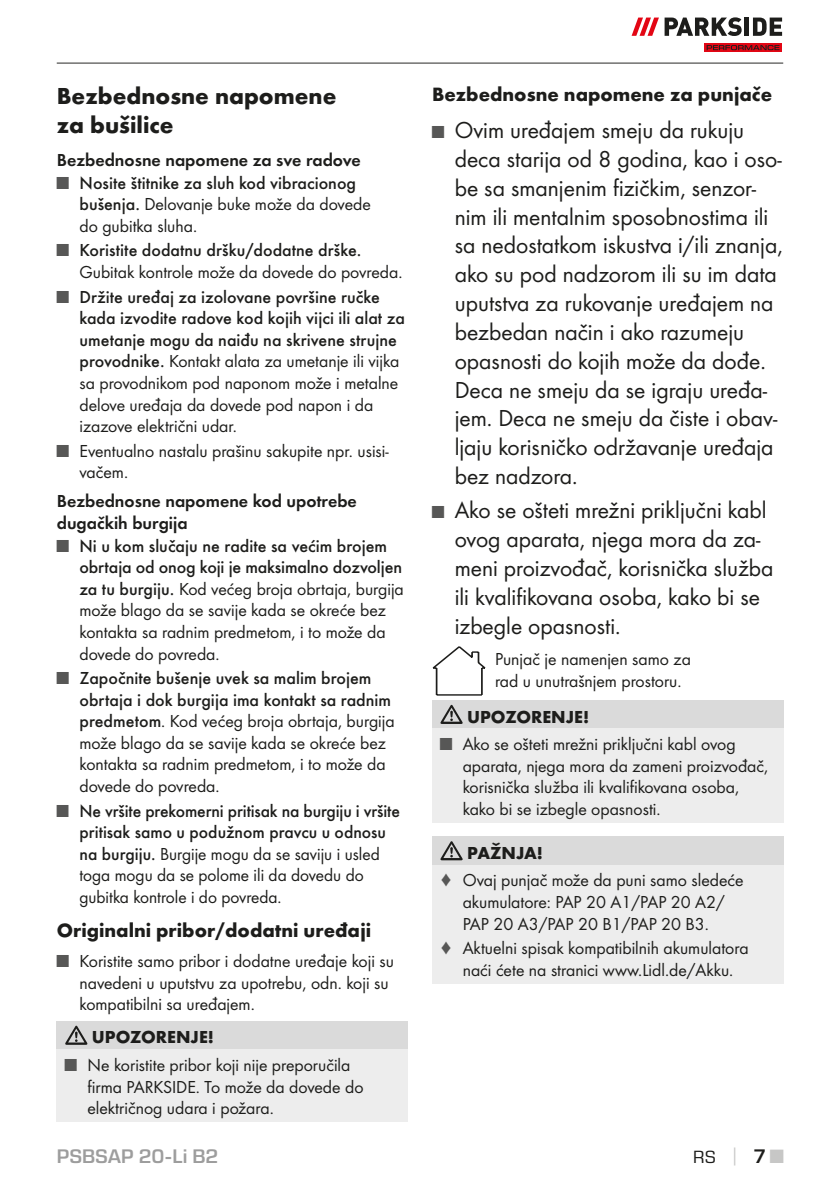
<style>
.page{position:relative;width:840px;height:1191px;background:#fff}
.page>*{position:absolute;margin:0;border:0;box-sizing:border-box;transform-origin:0 0}
.t1{font:24px/28.8px "Futura Boo";color:#1d1d1b}
.t2{font:700 24px/28.8px "Futura";color:#1d1d1b}
.t3{font:700 20px "Futura";color:#1d1d1b}
.t4{font:600 20px "Eurostile Next LT Pro";color:#9d9d9d}
.t5{font:18px/21.6px "Futura Boo";color:#1d1d1b}
.t6{font:500 18px/21.6px "Futura";color:#1d1d1b}
.t7{font:18px/21.6px "Futura Dem";color:#1d1d1b}
.t8{font:700 18px "Futura";color:#1d1d1b}
.t9{font:18px "Eurostile Next LT Pro";color:#1d1d1b}
.s1{font-family:"Futura Boo";font-weight:400;color:#575756}
.s2{font-family:"Futura";font-weight:500}
.s3{color:#575756}
.s4{font-size:18px;color:#575756}
.s5{font-family:"Futura";font-weight:700;color:#c7c7c6}
.s6{font-weight:600;font-size:20px}
.s7{font-family:"Futura";font-weight:700;font-size:20px;color:#c7c7c6}
</style>
<div class="page">
<hr style="left:57px;top:62px;width:725px;height:2px;background:#70706f">
<svg style="left:704px;top:43px;width:77px;height:9px"></svg>
<svg style="left:706px;top:45px;width:73px;height:5px"></svg>
<svg style="left:631px;top:18px;width:27px;height:18px"></svg>
<svg style="left:664px;top:17px;width:77px;height:19px"></svg>
<hr style="left:744px;top:18px;width:4px;height:18px;background:#1d1d1b">
<svg style="left:753px;top:18px;width:28px;height:18px"></svg>
<div style="left:57px;top:1021px;width:351px;height:28px;background:#dadada"></div>
<div style="left:57px;top:1049px;width:351px;height:73px;background:#ededed"></div>
<svg style="left:65px;top:1025px;width:22px;height:19px"></svg>
<svg style="left:432px;top:646px;width:54px;height:50px"></svg>
<div style="left:432px;top:700px;width:350px;height:28px;background:#dadada"></div>
<div style="left:432px;top:728px;width:350px;height:95px;background:#ededed"></div>
<svg style="left:440px;top:705px;width:22px;height:19px"></svg>
<div style="left:432px;top:836px;width:350px;height:29px;background:#dadada"></div>
<div style="left:432px;top:865px;width:350px;height:118px;background:#ededed"></div>
<svg style="left:440px;top:841px;width:22px;height:19px"></svg>
<h1 class="t2" style="left:57px;top:81px;width:281px">Bezbednosne napomene za bušilice</h1>
<p class="t7" style="left:57px;top:149px;width:305px">Bezbednosne napomene za sve radove</p>
<p class="t6" style="left:57px;top:172px;width:301px"><span class="s1">■</span> Nosite štitnike za sluh kod vibracionog</p>
<p class="t5" style="left:79px;top:193px;width:293px"><span class="s2">bušenja.</span> Delovanje buke može da dovede do gubitka sluha.</p>
<p class="t6" style="left:57px;top:240px;width:306px"><span class="s1">■</span> Koristite dodatnu dršku/dodatne drške.</p>
<p class="t5" style="left:79px;top:261px;width:322px">Gubitak kontrole može da dovede do povreda.</p>
<p class="t6" style="left:79px;top:286px;width:327px;text-indent:-23px"><span class="s1">■</span> Držite uređaj za izolovane površine ručke kada izvodite radove kod kojih vijci ili alat za umetanje mogu da naiđu na skrivene strujne</p>
<p class="t5" style="left:79px;top:350px;width:321px"><span class="s2">provodnike.</span> Kontakt alata za umetanje ili vijka sa provodnikom pod naponom može i metalne delove uređaja da dovede pod napon i da izazove električni udar.</p>
<p class="t5" style="left:79px;top:440px;width:311px;text-indent:-23px"><span class="s3">■</span> Eventualno nastalu prašinu sakupite npr. usisi&shy;vačem.</p>
<p class="t7" style="left:57px;top:490px;width:301px">Bezbednosne napomene kod upotrebe dugačkih burgija</p>
<p class="t6" style="left:79px;top:535px;width:324px;text-indent:-23px"><span class="s1">■</span> Ni u kom slučaju ne radite sa većim brojem obrtaja od onog koji je maksimalno dozvoljen</p>
<p class="t5" style="left:79px;top:578px;width:326px"><span class="s2">za tu burgiju.</span> Kod većeg broja obrtaja, burgija može blago da se savije kada se okreće bez kontakta sa radnim predmetom, i to može da dovede do povreda.</p>
<p class="t6" style="left:79px;top:667px;width:313px;text-indent:-23px"><span class="s1">■</span> Započnite bušenje uvek sa malim brojem obrtaja i dok burgija ima kontakt sa radnim</p>
<p class="t5" style="left:79px;top:710px;width:316px"><span class="s2">predmetom</span>. Kod većeg broja obrtaja, burgija može blago da se savije kada se okreće bez kontakta sa radnim predmetom, i to može da dovede do povreda.</p>
<p class="t6" style="left:57px;top:799px;width:344px;text-align:center"><span class="s1">■</span> Ne vršite prekomerni pritisak na burgiju i vršite pritisak samo u podužnom pravcu u odnosu</p>
<p class="t5" style="left:79px;top:843px;width:301px"><span class="s2">na burgiju.</span> Burgije mogu da se saviju i usled toga mogu da se polome ili da dovedu do gubitka kontrole i do povreda.</p>
<p class="t3" style="left:57px;top:917px;width:315px">Originalni pribor/dodatni uređaji</p>
<p class="t5" style="left:79px;top:950px;width:316px;text-indent:-23px"><span class="s3">■</span> Koristite samo pribor i dodatne uređaje koji su navedeni u uputstvu za upotrebu, odn. koji su kompatibilni sa uređajem.</p>
<p class="t8" style="left:92px;top:1026px;width:123px">UPOZORENJE!</p>
<p class="t5" style="left:87px;top:1054px;width:277px;text-indent:-23px"><span class="s3">■</span> Ne koristite pribor koji nije preporučila firma PARKSIDE. To može da dovede do električnog udara i požara.</p>
<p class="t3" style="left:432px;top:82px;width:341px">Bezbednosne napomene za punjače</p>
<p class="t1" style="left:454px;top:116px;width:329px;text-indent:-23px"><span class="s4">■</span> Ovim uređajem smeju da rukuju deca starija od 8 godina, kao i oso&shy;be sa smanjenim fizičkim, senzor&shy;nim ili mentalnim sposobnostima ili sa nedostatkom iskustva i/ili znanja, ako su pod nadzorom ili su im data uputstva za rukovanje uređajem na bezbedan način i ako razumeju opasnosti do kojih može da dođe.<br>Deca ne smeju da se igraju uređa&shy;jem. Deca ne smeju da čiste i obav&shy;ljaju korisničko održavanje uređaja bez nadzora.</p>
<h1 class="t1" style="left:454px;top:496px;width:320px;text-indent:-23px"><span class="s4">■</span> Ako se ošteti mrežni priključni kabl ovog aparata, njega mora da za&shy;meni proizvođač, korisnička služba ili kvalifikovana osoba, kako bi se izbegle opasnosti.</h1>
<p class="t5" style="left:494px;top:648px;width:197px">Punjač je namenjen samo za rad u unutrašnjem prostoru.</p>
<p class="t8" style="left:467px;top:705px;width:123px">UPOZORENJE!</p>
<p class="t5" style="left:462px;top:733px;width:307px;text-indent:-23px"><span class="s3">■</span> Ako se ošteti mrežni priključni kabl ovog aparata, njega mora da zameni proizvođač, korisnička služba ili kvalifikovana osoba, kako bi se izbegle opasnosti.</p>
<p class="t8" style="left:467px;top:841px;width:77px">PAŽNJA!</p>
<p class="t5" style="left:462px;top:869px;width:282px;text-indent:-23px"><span class="s3">♦</span> Ovaj punjač može da puni samo sledeće akumulatore: PAP 20 A1/PAP 20 A2/<br>PAP 20 A3/PAP 20 B1/PAP 20 B3.</p>
<p class="t5" style="left:440px;top:937px;width:310px;text-align:center"><span class="s3">♦</span> Aktuelni spisak kompatibilnih akumulatora naći ćete na stranici www.Lidl.de/Akku.</p>
<p class="t4" style="left:57px;top:1144px;width:163px">PSBSAP 20-Li B2</p>
<p class="t9" style="left:692px;top:1146px;width:92px">RS <span class="s5">│</span> <span class="s6">7</span><span class="s7">■</span></p>
</div>
